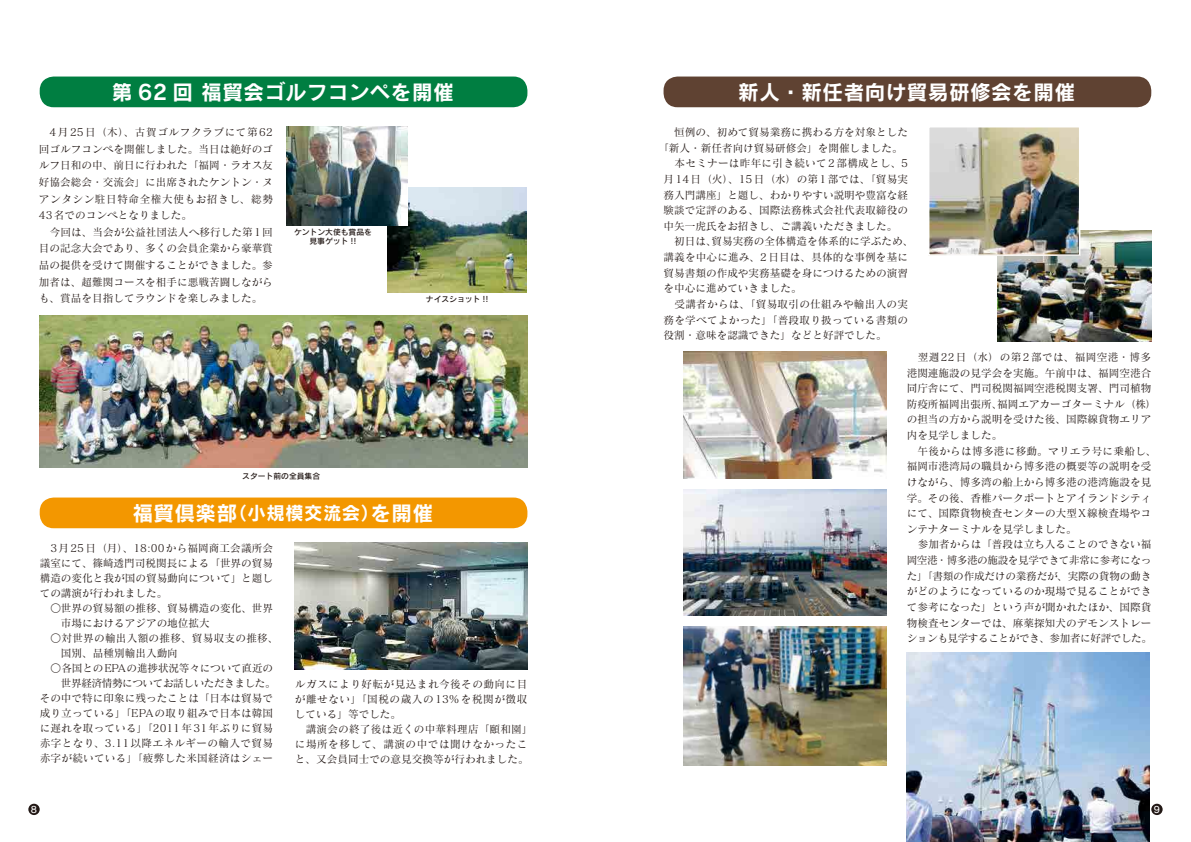
<style>
.page{position:relative;width:1191px;height:842px;background:#fff}
.page>*{position:absolute;margin:0;border:0;box-sizing:border-box;transform-origin:0 0}
.t1{font:20.6px "Rodin Pro B";letter-spacing:.025em;color:#fff}
.t2{font:10.6px/15.6px "Matisse Pro M";color:#221815}
.t3{font:10.6px/15px "Matisse Pro M";letter-spacing:.045em;color:#221815}
.t4{font:10.6px "Matisse Pro M";letter-spacing:.025em;color:#221815}
.t5{font:10.6px "Matisse Pro M";letter-spacing:.035em;color:#221815}
.t6{font:10.6px "Matisse Pro M";letter-spacing:-.04em;color:#221815}
.t7{font:9px "Rodin Pro DB";color:#fff}
.t8{font:7.8px/9px "Rodin Pro DB";color:#221815;text-align:center}
.s1{font-size:18.4px}
</style>
<div class="page">
<div style="left:1151px;top:804px;width:11px;height:11px;background:#221815;border-radius:50%"></div>
<div style="left:28px;top:804px;width:12px;height:11px;background:#221815;border-radius:50%"></div>
<img style="left:997px;top:230px;width:154px;height:112px">
<img style="left:387px;top:187px;width:140px;height:105px">
<img style="left:287px;top:127px;width:121px;height:98px">
<img style="left:906px;top:652px;width:243px;height:190px">
<img style="left:683px;top:351px;width:203px;height:127px">
<img style="left:683px;top:489px;width:203px;height:127px">
<img style="left:683px;top:626px;width:203px;height:139px">
<img style="left:931px;top:129px;width:146px;height:124px">
<div style="left:928px;top:126px;width:152px;height:130px;border:2px solid #fff"></div>
<img style="left:295px;top:543px;width:232px;height:126px">
<div style="left:40px;top:497px;width:487px;height:31px;background:#f39700;border-radius:14px"></div>
<div style="left:40px;top:77px;width:487px;height:30px;background:#007e41;border-radius:14px"></div>
<div style="left:663px;top:77px;width:488px;height:30px;background:#5f4232;border-radius:14px"></div>
<img style="left:40px;top:315px;width:487px;height:152px">
<h1 class="t1" style="left:112px;top:78px;width:343px">第 62 回 福貿会ゴルフコンペを開催</h1>
<h1 class="t1" style="left:738px;top:78px;width:338px">新人・新任者向け貿易研修会を開催</h1>
<p class="t2" style="left:39px;top:124px;width:235px;line-height:16.6px">　4月25日（木）、古賀ゴルフクラブにて第62回ゴルフコンペを開催しました。当日は絶好のゴルフ日和の中、前日に行われた「福岡・ラオス友好協会総会・交流会」に出席されたケントン・ヌアンタシン駐日特命全権大使もお招きし、総勢<br>43名でのコンペとなりました。<br>　今回は、当会が公益社団法人へ移行した第1回目の記念大会であり、多くの会員企業から豪華賞品の提供を受けて開催することができました。参加者は、超難関コースを相手に悪戦苦闘しながらも、賞品を目指してラウンドを楽しみました。</p>
<p class="t2" style="left:663px;top:124px;width:246px">　恒例の、初めて貿易業務に携わる方を対象とした</p>
<p class="t2" style="left:658px;top:140px;width:246px">「新人・新任者向け貿易研修会」を開催しました。</p>
<p class="t4" style="left:663px;top:157px;width:246px">　本セミナーは昨年に引き続いて2部構成とし、5</p>
<p class="t2" style="left:663px;top:171px;width:246px">月 14日（火）、15日（水）の第 1部では、「貿易実</p>
<p class="t2" style="left:663px;top:187px;width:246px">務入門講座」と題し、わかりやすい説明や豊富な経</p>
<p class="t2" style="left:663px;top:202px;width:246px">験談で定評のある、国際法務株式会社代表取締役の</p>
<p class="t2" style="left:663px;top:218px;width:235px">中矢一虎氏をお招きし、ご講義いただきました。</p>
<p class="t2" style="left:663px;top:233px;width:251px">　初日は、貿易実務の全体構造を体系的に学ぶため、</p>
<p class="t2" style="left:663px;top:249px;width:246px">講義を中心に進み、2日目は、具体的な事例を基に</p>
<p class="t2" style="left:663px;top:265px;width:246px">貿易書類の作成や実務基礎を身につけるための演習</p>
<p class="t2" style="left:663px;top:280px;width:140px">を中心に進めていきました。</p>
<p class="t4" style="left:663px;top:297px;width:246px">　受講者からは、「貿易取引の仕組みや輸出入の実</p>
<p class="t4" style="left:663px;top:313px;width:246px">務を学べてよかった」「普段取り扱っている書類の</p>
<p class="t2" style="left:663px;top:327px;width:225px">役割・意味を認識できた」などと好評でした。</p>
<p class="t8" style="left:294px;top:227px;width:79px">ケントン大使も賞品を見事ゲット !!</p>
<p class="t8" style="left:426px;top:294px;width:64px">ナイスショット !!</p>
<p class="t8" style="left:242px;top:471px;width:79px">スタート前の全員集合</p>
<h1 class="t1" style="left:132px;top:499px;width:302px">福貿倶楽部<span class="s1">（小規模交流会）</span>を開催</h1>
<p class="t2" style="left:40px;top:540px;width:235px">　3月 25日（月）、18:00から福岡商工会議所会</p>
<p class="t2" style="left:40px;top:555px;width:235px">議室にて、篠崎透門司税関長による「世界の貿易</p>
<p class="t2" style="left:40px;top:570px;width:235px">構造の変化と我が国の貿易動向について」と題し</p>
<p class="t2" style="left:40px;top:585px;width:129px">ての講演が行われました。</p>
<p class="t2" style="left:40px;top:600px;width:235px">　○世界の貿易額の推移、貿易構造の変化、世界</p>
<p class="t2" style="left:61px;top:615px;width:150px">市場におけるアジアの地位拡大</p>
<p class="t4" style="left:40px;top:631px;width:240px">　○対世界の輸出入額の推移、貿易収支の推移、</p>
<p class="t2" style="left:61px;top:645px;width:118px">国別、品種別輸出入動向</p>
<p class="t2" style="left:40px;top:660px;width:235px">　○各国とのEPAの進捗状況等々について直近の</p>
<p class="t6" style="left:61px;top:676px;width:216px">世界経済情勢についてお話しいただきました。</p>
<p class="t2" style="left:40px;top:690px;width:235px">その中で特に印象に残ったことは「日本は貿易で</p>
<p class="t2" style="left:40px;top:705px;width:235px">成り立っている」「EPAの取り組みで日本は韓国</p>
<p class="t2" style="left:40px;top:720px;width:235px">に遅れを取っている」「2011年 31年ぶりに貿易</p>
<p class="t5" style="left:40px;top:736px;width:235px">赤字となり、3.11以降エネルギーの輸入で貿易</p>
<p class="t4" style="left:40px;top:751px;width:235px">赤字が続いている」「疲弊した米国経済はシェー</p>
<p class="t3" style="left:295px;top:676px;width:239px">ルガスにより好転が見込まれ今後その動向に目が離せない」「国税の歳入の13%を税関が徴収している」等でした。<br>　講演会の終了後は近くの中華料理店「頤和園」に場所を移して、講演の中では聞けなかったこと、又会員同士での意見交換等が行われました。</p>
<p class="t2" style="left:906px;top:349px;width:251px">　翌週22日（水）の第2部では、福岡空港・博多港関連施設の見学会を実施。午前中は、福岡空港合同庁舎にて、門司税関福岡空港税関支署、門司植物防疫所福岡出張所、福岡エアカーゴターミナル（株）の担当の方から説明を受けた後、国際線貨物エリア内を見学しました。<br>　午後からは博多港に移動。マリエラ号に乗船し、福岡市港湾局の職員から博多港の概要等の説明を受けながら、博多湾の船上から博多港の港湾施設を見学。その後、香椎パークポートとアイランドシティにて、国際貨物検査センターの大型 X線検査場やコンテナターミナルを見学しました。</p>
<p class="t2" style="left:906px;top:536px;width:247px;text-align:justify;text-indent:11px">参加者からは「普段は立ち入ることのできない福岡空港・博多港の施設を見学できて非常に参考になった」「書類の作成だけの業務だが、実際の貨物の動きがどのようになっているのか現場で見ることができて参考になった」という声が聞かれたほか、国際貨物検査センターでは、麻薬探知犬のデモンストレーションも見学することができ、参加者に好評でした。</p>
<p class="t7" style="left:31px;top:803px;width:8px">8</p>
<p class="t7" style="left:1153px;top:803px;width:8px">9</p>
</div>
